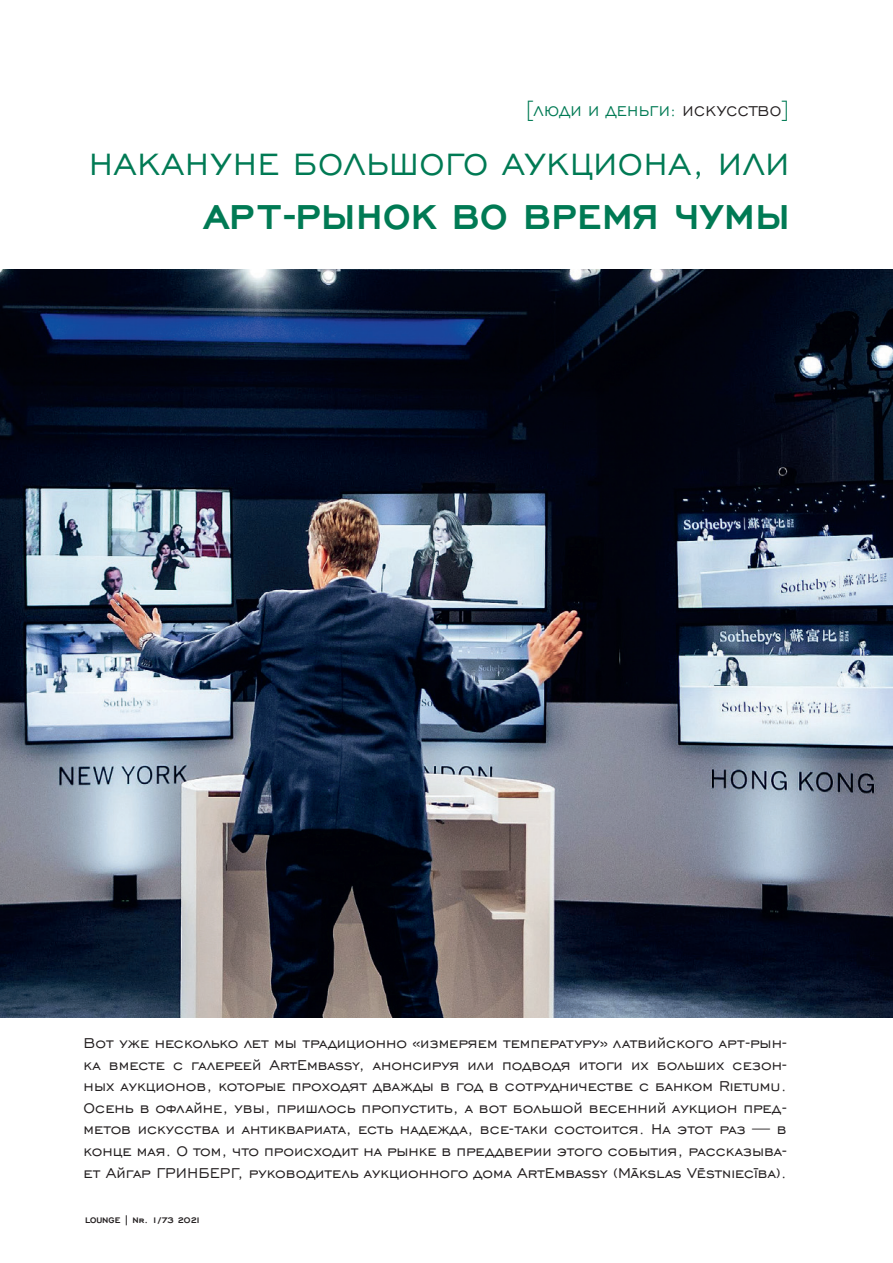
<style>
.page{position:relative;width:893px;height:1263px;background:#fff}
.page>*{position:absolute;margin:0;border:0;box-sizing:border-box;transform-origin:0 0}
.zag{font:700 45px "Engravers Gothic";letter-spacing:.01em;color:#007a54}
.zag-2{font:39px "Engravers Gothic BT";letter-spacing:.01em;color:#007a54}
.lid{font:18px/21.6px "Engravers Gothic BT";color:#231f20;text-align:justify}
.rubrika{font:18px "Engravers Gothic BT";letter-spacing:.02em;color:#007a54}
.t1{font:700 10.5px "Engravers Gothic";color:#231f20}
.s1{font-family:"Gill Sans MT Pro Cyr";font-weight:300;font-size:22.5px}
.s2{color:#231f20}
</style>
<div class="page">
<img style="left:0;top:269px;width:893px;height:748px">
<p class="rubrika" style="left:526px;top:101px;width:264px"><span class="s1">[</span>ЛЮДИ И ДЕНЬГИ: <span class="s2">ИСКУССТВО</span><span class="s1">]</span></p>
<p class="zag-2" style="left:89px;top:142px;width:702px">НАКАНУНЕ БОЛЬШОГО АУКЦИОНА, ИЛИ</p>
<p class="zag" style="left:204px;top:192px;width:587px">АРТ-РЫНОК ВО ВРЕМЯ ЧУМЫ</p>
<p class="lid" style="left:84px;top:1032px;width:704px">Вот уже несколько лет мы традиционно «измеряем температуру» латвийского арт-рын&shy;ка вместе с галереей ArtEmbassy, анонсируя или подводя итоги их больших сезон&shy;ных аукционов, которые проходят дважды в год в сотрудничестве с банком Rietumu.<br>Осень в офлайне, увы, пришлось пропустить, а вот большой весенний аукцион пред&shy;метов искусства и антиквариата, есть надежда, все-таки состоится. На этот раз — в конце мая. О том, что происходит на рынке в преддверии этого события, рассказыва&shy;ет Айгар ГРИНБЕРГ, руководитель аукционного дома ArtEmbassy (Mākslas Vēstniecība).</p>
<p class="t1" style="left:85px;top:1214px;width:118px">LOUNGE | Nr. 1/73 2021</p>
</div>
